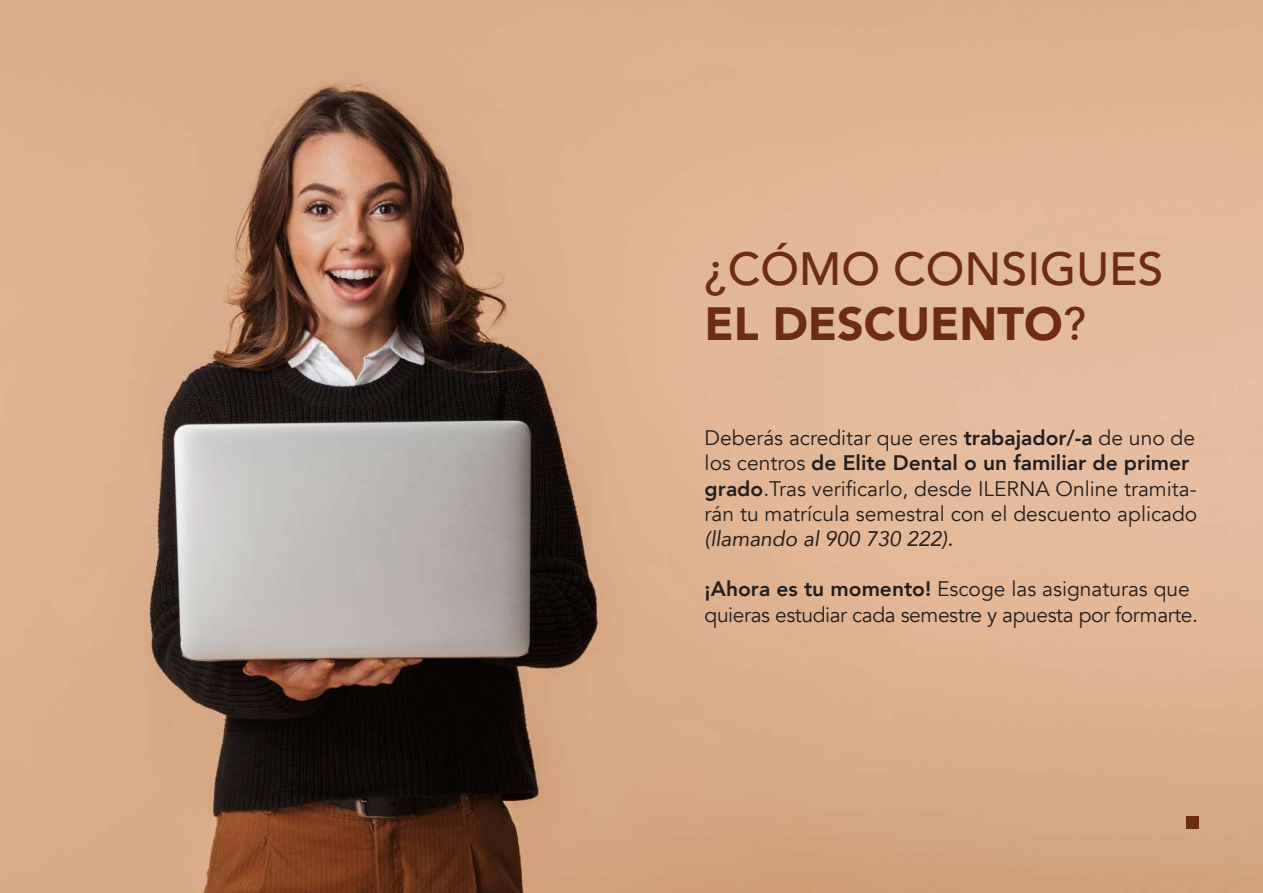
<style>
.page{position:relative;width:1263px;height:893px;background:#fff}
.page>*{position:absolute;margin:0;border:0;box-sizing:border-box;transform-origin:0 0}
.t1{font:500 46.5px/55.8px "Avenir";color:#6e2c12}
.t2{font:21px/25.2px "Avenir";color:#231f20}
.t3{font:21px/25.2px "Avenir";letter-spacing:-.02em;color:#231f20}
.t4{font:italic 21px "Avenir";color:#231f20}
.s1{font-weight:900}
.s2{font-weight:800}
</style>
<div class="page">
<img style="left:0;top:0;width:1263px;height:893px">
<div style="left:1186px;top:816px;width:13px;height:13px;background:#6e2c12"></div>
<h1 class="t1" style="left:705px;top:238px;width:460px">¿CÓMO CONSIGUES<br><span class="s1">EL DESCUENTO</span>?</h1>
<p class="t2" style="left:705px;top:426px;width:494px">Deberás acreditar que eres <span class="s2">trabajador/-a</span> de uno de los centros <span class="s2">de Elite Dental o un familiar de primer grado</span>.Tras verificarlo, desde ILERNA Online tramita&shy;rán tu matrícula semestral con el descuento aplicado</p>
<p class="t4" style="left:705px;top:526px;width:250px">(llamando al 900 730 222).</p>
<p class="t3" style="left:705px;top:577px;width:495px"><span class="s2">¡Ahora es tu momento!</span> Escoge las asignaturas que quieras estudiar cada semestre y apuesta por formarte.</p>
</div>
